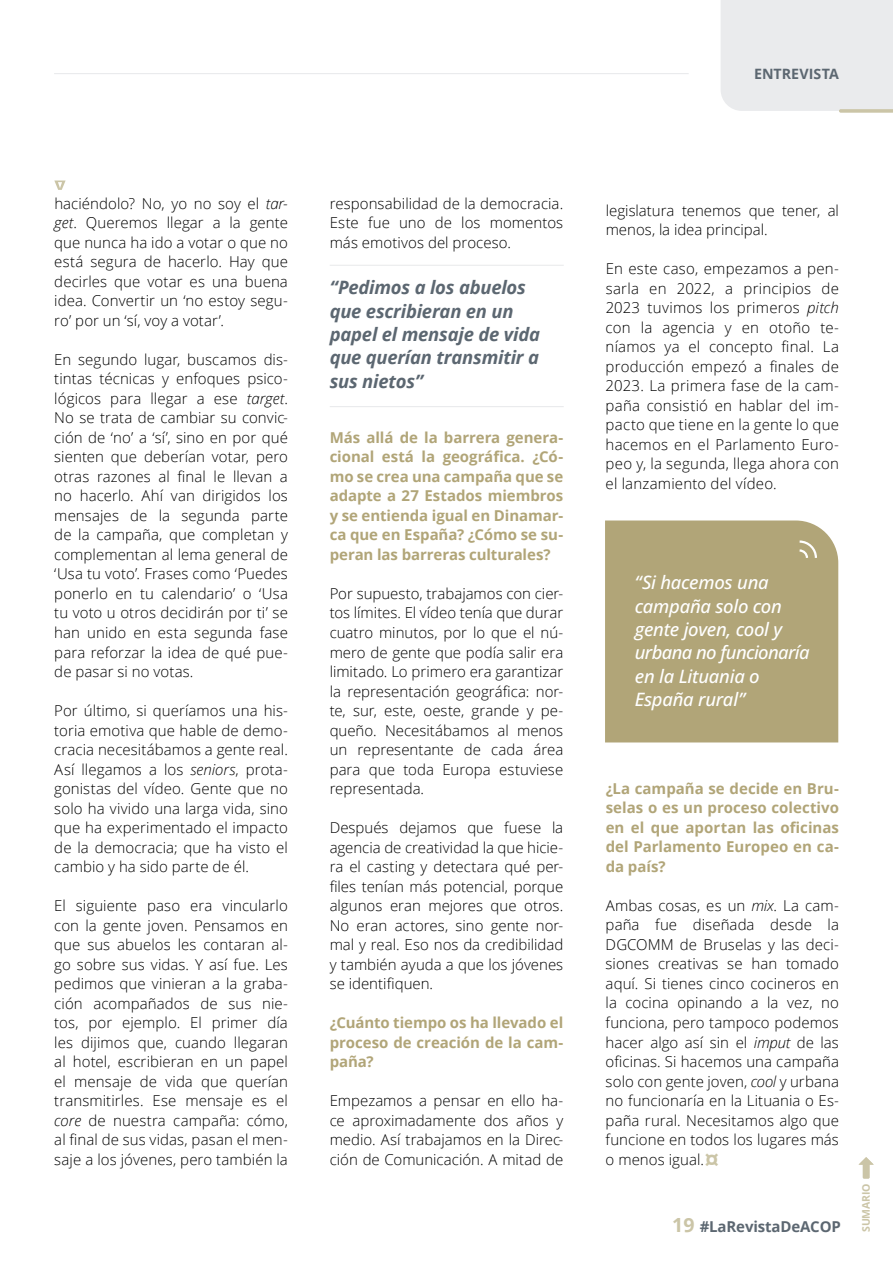
<style>
.page{position:relative;width:893px;height:1263px;background:#fff}
.page>*{position:absolute;margin:0;border:0;box-sizing:border-box;transform-origin:0 0}
.t1{font:700 24px "Fira Sans";color:#cbc5a7}
.t2{font:italic 700 18.45px/23.4px "Open Sans";letter-spacing:-.01em;color:#5c6771}
.t3{font:italic 500 18.45px/23.4px "Open Sans";letter-spacing:-.015em;color:#fff}
.t4{font:300 15px/19.5px "Open Sans";letter-spacing:.005em;color:#000;text-align:justify}
.t5{font:700 15px/19.5px "Open Sans";letter-spacing:-.005em;color:#b1a578;text-align:justify}
.t6{font:700 15px "Open Sans";letter-spacing:-.01em;color:#5c6771}
.t7{font:700 14.25px "Open Sans";color:#5c6771}
.t8{font:700 10.5px "Open Sans";letter-spacing:-.02em;color:#cbc5a7}
.s1{font-style:italic}
.s2{font-size:19.5px;color:#cbc5a7}
</style>
<div class="page">
<div style="left:605px;top:520px;width:233px;height:222px;background:#b1a578"></div>
<svg style="left:797px;top:539px;width:21px;height:21px"></svg>
<svg style="left:858px;top:1157px;width:16px;height:21px"></svg>
<hr style="left:54px;top:73px;width:635px;height:1px;background:#eaebed">
<hr style="left:330px;top:265px;width:234px;height:1px;background:#eaebed">
<hr style="left:330px;top:406px;width:234px;height:1px;background:#eaebed">
<div style="left:721px;top:0;width:172px;height:113px;background:#eaebed"></div>
<svg style="left:54px;top:180px;width:12px;height:10px"></svg>
<p class="t7" style="left:754px;top:64px;width:86px">ENTREVISTA</p>
<p class="t4" style="left:54px;top:193px;width:235px">haciéndolo? No, yo no soy el <span class="s1">tar&shy;get</span>. Queremos llegar a la gente que nunca ha ido a votar o que no está segura de hacerlo. Hay que decirles que votar es una buena idea. Convertir un ‘no estoy segu&shy;ro’ por un ‘sí, voy a votar’.</p>
<p class="t4" style="left:54px;top:349px;width:235px">En segundo lugar, buscamos dis&shy;tintas técnicas y enfoques psico&shy;lógicos para llegar a ese <span class="s1">target</span>.<br>No se trata de cambiar su convic&shy;ción de ‘no’ a ‘sí’, sino en por qué sienten que deberían votar, pero otras razones al final le llevan a no hacerlo. Ahí van dirigidos los mensajes de la segunda parte de la campaña, que completan y complementan al lema general de ‘Usa tu voto’. Frases como ‘Puedes ponerlo en tu calendario’ o ‘Usa tu voto u otros decidirán por ti’ se han unido en esta segunda fase para reforzar la idea de qué pue&shy;de pasar si no votas.</p>
<p class="t4" style="left:54px;top:700px;width:235px">Por último, si queríamos una his&shy;toria emotiva que hable de demo&shy;cracia necesitábamos a gente real.<br>Así llegamos a los <span class="s1">seniors</span>, prota&shy;gonistas del vídeo. Gente que no solo ha vivido una larga vida, sino que ha experimentado el impacto de la democracia; que ha visto el cambio y ha sido parte de él.</p>
<p class="t4" style="left:54px;top:895px;width:235px">El siguiente paso era vincularlo con la gente joven. Pensamos en que sus abuelos les contaran al&shy;go sobre sus vidas. Y así fue. Les pedimos que vinieran a la graba&shy;ción acompañados de sus nie&shy;tos, por ejemplo. El primer día les dijimos que, cuando llegaran al hotel, escribieran en un papel el mensaje de vida que querían transmitirles. Ese mensaje es el <span class="s1">core</span> de nuestra campaña: cómo, al final de sus vidas, pasan el men&shy;saje a los jóvenes, pero también la</p>
<p class="t4" style="left:330px;top:193px;width:235px">responsabilidad de la democracia.<br>Este fue uno de los momentos más emotivos del proceso.</p>
<p class="t2" style="left:330px;top:275px;width:212px">“Pedimos a los abuelos que escribieran en un papel el mensaje de vida que querían transmitir a sus nietos”</p>
<p class="t5" style="left:330px;top:427px;width:235px">Más allá de la barrera genera&shy;cional está la geográfica. ¿Có&shy;mo se crea una campaña que se adapte a 27 Estados miembros y se entienda igual en Dinamar&shy;ca que en España? ¿Cómo se su&shy;peran las barreras culturales?</p>
<p class="t4" style="left:330px;top:583px;width:235px">Por supuesto, trabajamos con cier&shy;tos límites. El vídeo tenía que durar cuatro minutos, por lo que el nú&shy;mero de gente que podía salir era limitado. Lo primero era garantizar la representación geográfica: nor&shy;te, sur, este, oeste, grande y pe&shy;queño. Necesitábamos al menos un representante de cada área para que toda Europa estuviese representada.</p>
<p class="t4" style="left:330px;top:817px;width:235px">Después dejamos que fuese la agencia de creatividad la que hicie&shy;ra el casting y detectara qué per&shy;files tenían más potencial, porque algunos eran mejores que otros.<br>No eran actores, sino gente nor&shy;mal y real. Eso nos da credibilidad y también ayuda a que los jóvenes se identifiquen.</p>
<p class="t5" style="left:330px;top:1012px;width:235px">¿Cuánto tiempo os ha llevado el proceso de creación de la cam&shy;paña?</p>
<p class="t4" style="left:330px;top:1090px;width:235px">Empezamos a pensar en ello ha&shy;ce aproximadamente dos años y medio. Así trabajamos en la Direc&shy;ción de Comunicación. A mitad de</p>
<p class="t4" style="left:606px;top:200px;width:235px">legislatura tenemos que tener, al menos, la idea principal.</p>
<p class="t4" style="left:606px;top:258px;width:235px">En este caso, empezamos a pen&shy;sarla en 2022, a principios de 2023 tuvimos los primeros <span class="s1">pitch </span>con la agencia y en otoño te&shy;níamos ya el concepto final. La producción empezó a finales de 2023. La primera fase de la cam&shy;paña consistió en hablar del im&shy;pacto que tiene en la gente lo que hacemos en el Parlamento Euro&shy;peo y, la segunda, llega ahora con el lanzamiento del vídeo.</p>
<p class="t3" style="left:635px;top:570px;width:176px">“Si hacemos una campaña solo con gente joven, cool y urbana no funcionaría en la Lituania o<br>España rural”</p>
<p class="t5" style="left:606px;top:778px;width:235px">¿La campaña se decide en Bru&shy;selas o es un proceso colectivo en el que aportan las oficinas del Parlamento Europeo en ca&shy;da país?</p>
<p class="t4" style="left:606px;top:895px;width:235px">Ambas cosas, es un <span class="s1">mix</span>. La cam&shy;paña fue diseñada desde la DGCOMM de Bruselas y las deci&shy;siones creativas se han tomado aquí. Si tienes cinco cocineros en la cocina opinando a la vez, no funciona, pero tampoco podemos hacer algo así sin el <span class="s1">imput</span> de las oficinas. Si hacemos una campaña solo con gente joven, <span class="s1">cool</span> y urbana no funcionaría en la Lituania o Es&shy;paña rural. Necesitamos algo que funcione en todos los lugares más o menos igual.</p>
<h1 class="t1" style="left:705px;top:1143px;width:15px">¤</h1>
<p class="t6" style="left:672px;top:1216px;width:170px"><span class="s2">19</span> #LaRevistaDeACOP</p>
<p class="t8" style="left:858px;top:1232px;width:50px;rotate:-90deg">SUMARIO</p>
</div>
